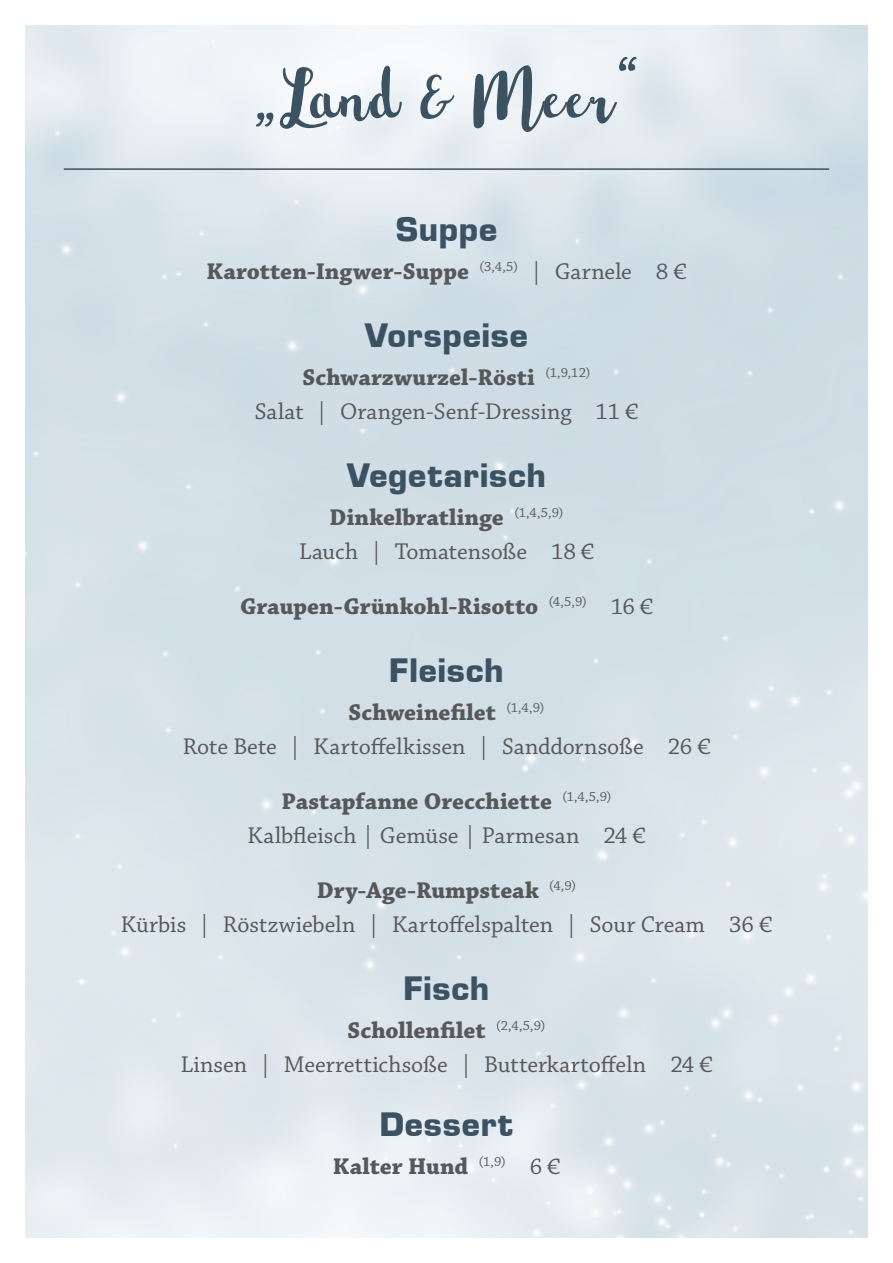
<style>
.page{position:relative;width:893px;height:1263px;background:#fff}
.page>*{position:absolute;margin:0;border:0;box-sizing:border-box;transform-origin:0 0}
.t1{font:90px "Northern Lights Script";letter-spacing:.025em;color:#3b5262}
.t2{font:700 31.5px "Eurostile";letter-spacing:.025em;color:#3b5262}
.t3{font:24px/33.8px "Chaparral Pro";color:#57585a;text-align:center}
.t4{font:700 24px "Chaparral Pro";color:#57585a}
.s1{font-weight:400}
.s2{font-weight:700}
</style>
<div class="page">
<hr style="left:64px;top:168px;width:765px;height:2px;background:#3b5262">
<h1 class="t1" style="left:252px;top:53px;width:390px">„Land &amp; Meer“</h1>
<h2 class="t2" style="left:396px;top:209px;width:103px">Suppe</h2>
<p class="t4" style="left:207px;top:257px;width:481px">Karotten-Ingwer-Suppe <sup>(3,4,5)</sup> <span class="s1">| Garnele 8 €</span></p>
<h2 class="t2" style="left:365px;top:316px;width:164px">Vorspeise</h2>
<p class="t3" style="left:255px;top:361px;width:385px"><span class="s2">Schwarzwurzel-Rösti</span> <sup>(1,9,12)<br></sup>Salat | Orangen-Senf-Dressing 11 €</p>
<h2 class="t2" style="left:347px;top:456px;width:200px">Vegetarisch</h2>
<p class="t3" style="left:299px;top:501px;width:296px"><span class="s2">Dinkelbratlinge</span> <sup>(1,4,5,9)<br></sup>Lauch | Tomatensoße 18 €</p>
<p class="t4" style="left:240px;top:592px;width:414px">Graupen-Grünkohl-Risotto <sup>(4,5,9)</sup> <span class="s1">16 €</span></p>
<h2 class="t2" style="left:389px;top:651px;width:116px">Fleisch</h2>
<p class="t3" style="left:183px;top:697px;width:529px"><span class="s2">Schweinefilet</span> <sup>(1,4,9)<br></sup>Rote Bete | Kartoffelkissen | Sanddornsoße 26 €</p>
<p class="t3" style="left:248px;top:785px;width:399px"><span class="s2">Pastapfanne Orecchiette</span> <sup>(1,4,5,9)<br></sup>Kalbfleisch | Gemüse | Parmesan 24 €</p>
<p class="t3" style="left:121px;top:874px;width:652px"><span class="s2">Dry-Age-Rumpsteak</span> <sup>(4,9)<br></sup>Kürbis | Röstzwiebeln | Kartoffelspalten | Sour Cream 36 €</p>
<h2 class="t2" style="left:404px;top:969px;width:87px">Fisch</h2>
<p class="t3" style="left:181px;top:1014px;width:533px"><span class="s2">Schollenfilet</span> <sup>(2,4,5,9)<br></sup>Linsen | Meerrettichsoße | Butterkartoffeln 24 €</p>
<h2 class="t2" style="left:380px;top:1104px;width:135px">Dessert</h2>
<p class="t4" style="left:333px;top:1152px;width:229px">Kalter Hund <sup>(1,9)</sup> <span class="s1">6 €</span></p>
</div>
